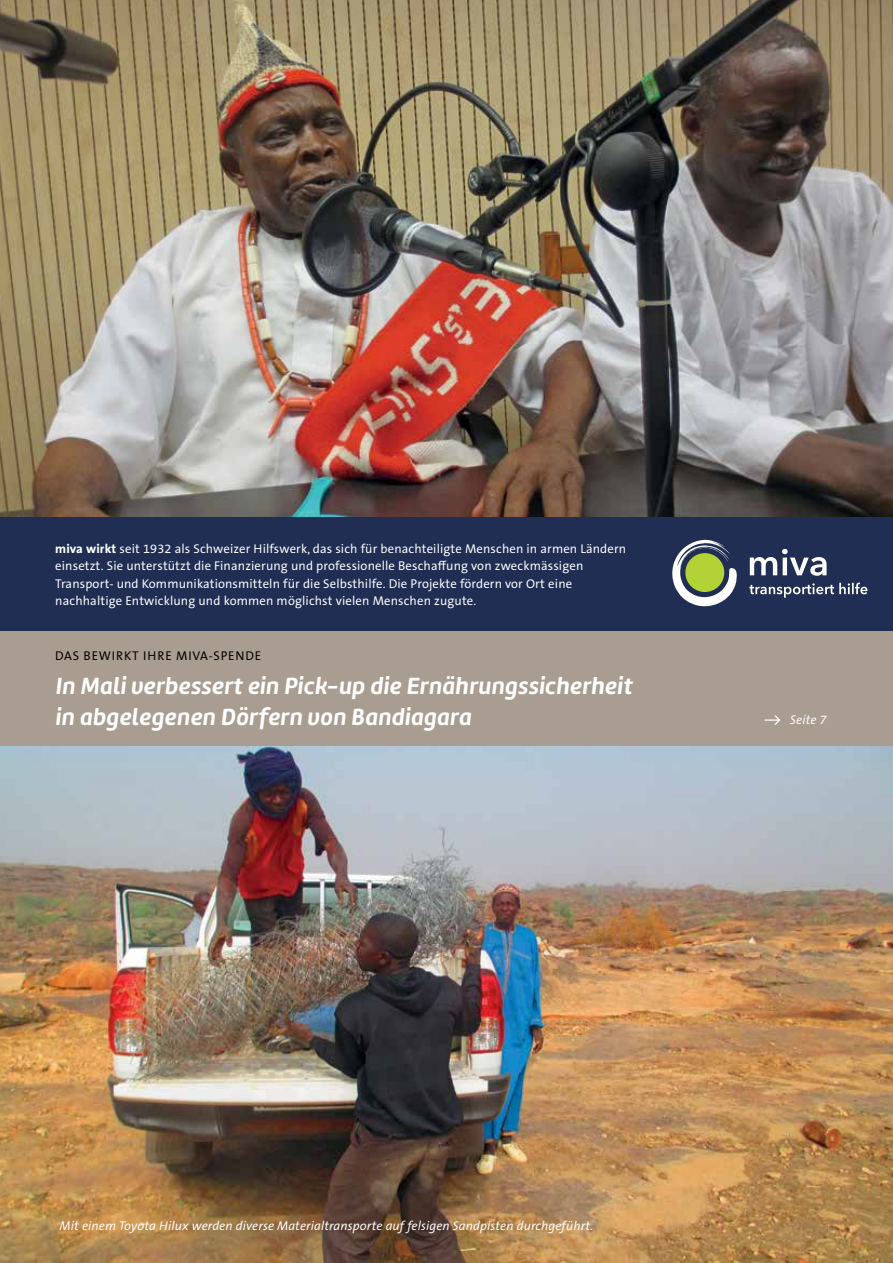
<style>
.page{position:relative;width:893px;height:1263px;background:#fff}
.page>*{position:absolute;margin:0;border:0;box-sizing:border-box;transform-origin:0 0}
.t1{font:24.3px/30.3px "Marine Rounded UP Bold Italic";letter-spacing:.02em;color:#fff}
.t2{font:12.75px/17.2px "The Sans Office LF";letter-spacing:.01em;color:#fff}
.t3{font:italic 12.75px "The Sans Office LF";letter-spacing:.01em;color:#fff}
.t4{font:12.75px "The Sans Office LF";letter-spacing:.06em;color:#000}
.s1{font-weight:700}
</style>
<div class="page">
<div style="left:0;top:517px;width:893px;height:114px;background:#202e53"></div>
<div style="left:0;top:631px;width:893px;height:115px;background:#a99c90"></div>
<img style="left:0;top:0;width:893px;height:517px">
<img style="left:0;top:746px;width:893px;height:517px">
<svg style="left:672px;top:540px;width:65px;height:67px"></svg>
<div style="left:685px;top:553px;width:39px;height:39px;background:#b3d235;border-radius:50%"></div>
<svg style="left:750px;top:549px;width:77px;height:27px"></svg>
<svg style="left:749px;top:583px;width:118px;height:15px"></svg>
<svg style="left:765px;top:715px;width:15px;height:10px"></svg>
<p class="t2" style="left:55px;top:540px;width:572px"><span class="s1">miva wirkt</span> seit 1932 als Schweizer Hilfswerk, das sich für benachteiligte Menschen in armen Ländern einsetzt. Sie unterstützt die Finanzierung und professionelle Beschaffung von zweckmässigen Transport- und Kommunikationsmitteln für die Selbsthilfe. Die Projekte fördern vor Ort eine nachhaltige Entwicklung und kommen möglichst vielen Menschen zugute.</p>
<p class="t4" style="left:55px;top:647px;width:207px">DAS BEWIRKT IHRE MIVA-SPENDE</p>
<h1 class="t1" style="left:55px;top:671px;width:578px">In Mali verbessert ein Pick-up die Ernährungssicherheit in abgelegenen Dörfern von Bandiagara</h1>
<p class="t3" style="left:790px;top:712px;width:38px">Seite 7</p>
<p class="t3" style="left:60px;top:1217px;width:535px">Mit einem Toyota Hilux werden diverse Materialtransporte auf felsigen Sandpisten durchgeführt.</p>
</div>
